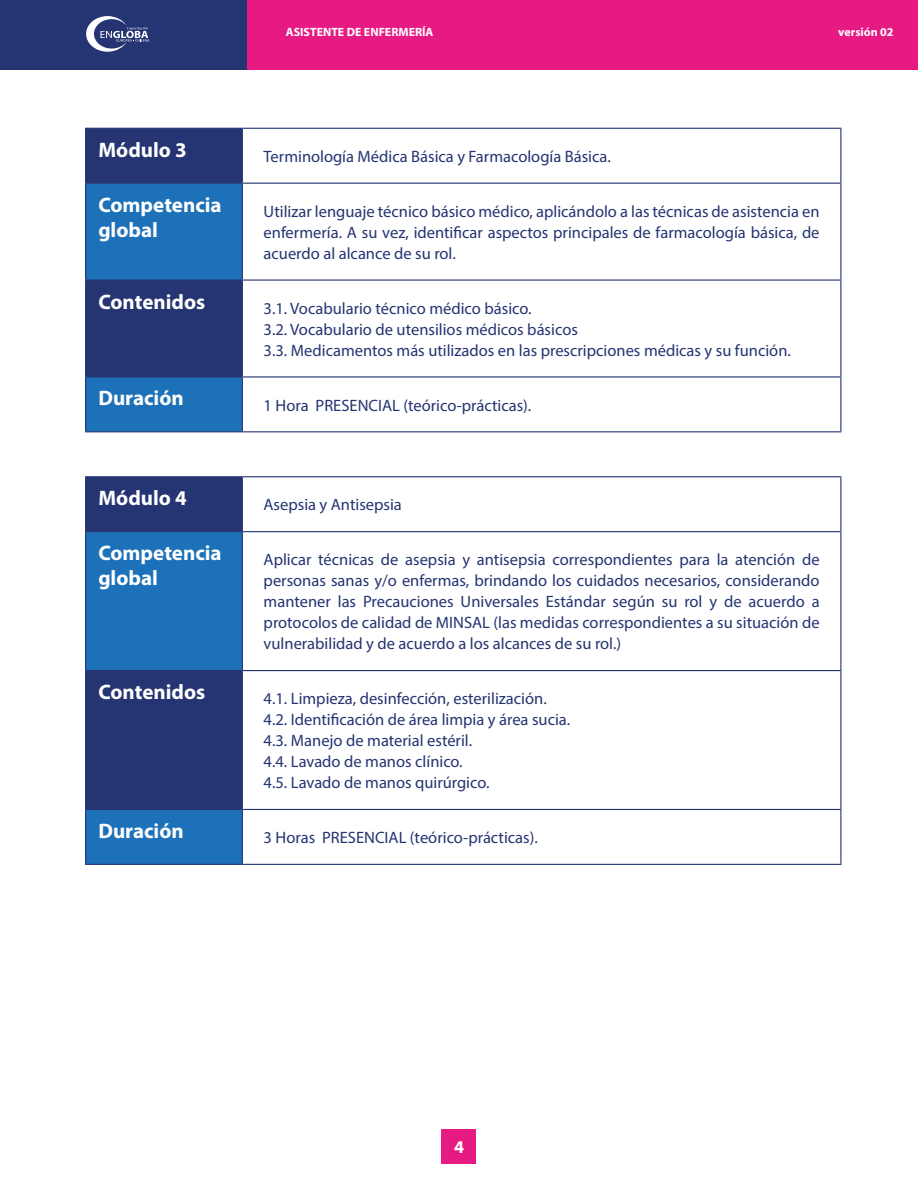
<style>
.page{position:relative;width:918px;height:1188px;background:#fff}
.page>*{position:absolute;margin:0;border:0;box-sizing:border-box;transform-origin:0 0}
.t1{font:700 21px/25.2px "Myriad Pro";color:#fff}
.t2{font:700 18px "Myriad Pro";color:#fff}
.t3{font:16.5px/21px "Myriad Pro";color:#253472;text-align:justify}
.t4{font:700 12px "Myriad Pro";color:#fff}
</style>
<div class="page">
<div style="left:442px;top:1129px;width:34px;height:34px;background:#e71a84"></div>
<div style="left:0;top:0;width:918px;height:70px;background:#e71a84"></div>
<div style="left:0;top:0;width:247px;height:70px;background:#253472"></div>
<svg style="left:86px;top:16px;width:63px;height:36px"></svg>
<hr style="left:917px;top:0;width:1px;height:70px;background:#253472">
<svg style="left:86px;top:129px;width:156px;height:302px;background:#215294"></svg>
<hr style="left:85px;top:128px;width:157px;height:1px;background:#253472">
<hr style="left:85px;top:129px;width:1px;height:54px;background:#253472">
<hr style="left:242px;top:128px;width:599px;height:1px;background:#253472">
<hr style="left:242px;top:129px;width:1px;height:54px;background:#253472">
<hr style="left:840px;top:129px;width:1px;height:54px;background:#253472">
<hr style="left:85px;top:183px;width:157px;height:1px;background:#253472">
<hr style="left:85px;top:184px;width:1px;height:95px;background:#253472">
<hr style="left:242px;top:183px;width:599px;height:1px;background:#253472">
<hr style="left:242px;top:184px;width:1px;height:95px;background:#253472">
<hr style="left:840px;top:184px;width:1px;height:95px;background:#253472">
<hr style="left:85px;top:279px;width:157px;height:2px;background:#253472">
<hr style="left:85px;top:281px;width:1px;height:95px;background:#253472">
<hr style="left:242px;top:279px;width:599px;height:2px;background:#253472">
<hr style="left:242px;top:281px;width:1px;height:95px;background:#253472">
<hr style="left:840px;top:281px;width:1px;height:95px;background:#253472">
<hr style="left:85px;top:376px;width:157px;height:2px;background:#253472">
<hr style="left:85px;top:378px;width:1px;height:53px;background:#253472">
<hr style="left:242px;top:376px;width:599px;height:2px;background:#253472">
<hr style="left:242px;top:378px;width:1px;height:53px;background:#253472">
<hr style="left:840px;top:378px;width:1px;height:53px;background:#253472">
<hr style="left:85px;top:431px;width:157px;height:1px;background:#253472">
<hr style="left:242px;top:431px;width:599px;height:1px;background:#253472">
<div style="left:86px;top:477px;width:156px;height:54px;background:#253472"></div>
<svg style="left:86px;top:532px;width:156px;height:332px;background:#20569a"></svg>
<hr style="left:85px;top:476px;width:157px;height:1px;background:#253472">
<hr style="left:85px;top:477px;width:1px;height:54px;background:#253472">
<hr style="left:242px;top:476px;width:599px;height:1px;background:#253472">
<hr style="left:242px;top:477px;width:1px;height:54px;background:#253472">
<hr style="left:840px;top:477px;width:1px;height:54px;background:#253472">
<hr style="left:85px;top:531px;width:157px;height:1px;background:#253472">
<hr style="left:85px;top:532px;width:1px;height:138px;background:#253472">
<hr style="left:242px;top:531px;width:599px;height:1px;background:#253472">
<hr style="left:242px;top:532px;width:1px;height:138px;background:#253472">
<hr style="left:840px;top:532px;width:1px;height:138px;background:#253472">
<hr style="left:85px;top:670px;width:157px;height:1px;background:#253472">
<hr style="left:85px;top:671px;width:1px;height:138px;background:#253472">
<hr style="left:242px;top:670px;width:599px;height:1px;background:#253472">
<hr style="left:242px;top:671px;width:1px;height:138px;background:#253472">
<hr style="left:840px;top:671px;width:1px;height:138px;background:#253472">
<hr style="left:85px;top:809px;width:157px;height:1px;background:#253472">
<hr style="left:85px;top:810px;width:1px;height:54px;background:#253472">
<hr style="left:242px;top:809px;width:599px;height:1px;background:#253472">
<hr style="left:242px;top:810px;width:1px;height:54px;background:#253472">
<hr style="left:840px;top:810px;width:1px;height:54px;background:#253472">
<hr style="left:85px;top:864px;width:157px;height:1px;background:#253472">
<hr style="left:242px;top:864px;width:599px;height:1px;background:#253472">
<p class="t1" style="left:98px;top:136px;width:90px">Módulo 3</p>
<p class="t4" style="left:286px;top:24px;width:149px">ASISTENTE DE ENFERMERÍA</p>
<p class="t4" style="left:838px;top:24px;width:57px">versión 02</p>
<p class="t3" style="left:264px;top:146px;width:349px">Terminología Médica Básica y Farmacología Básica.</p>
<p class="t1" style="left:98px;top:191px;width:125px">Competencia global</p>
<p class="t3" style="left:264px;top:201px;width:558px">Utilizar lenguaje técnico básico médico, aplicándolo a las técnicas de asistencia en enfermería. A su vez, identificar aspectos principales de farmacología básica, de acuerdo al alcance de su rol.</p>
<p class="t1" style="left:98px;top:288px;width:108px">Contenidos</p>
<p class="t3" style="left:264px;top:297px;width:529px;text-align:left">3.1. Vocabulario técnico médico básico.<br>3.2. Vocabulario de utensilios médicos básicos<br>3.3. Medicamentos más utilizados en las prescripciones médicas y su función.</p>
<p class="t1" style="left:98px;top:385px;width:87px">Duración</p>
<p class="t1" style="left:98px;top:485px;width:90px">Módulo 4</p>
<p class="t3" style="left:264px;top:394px;width:269px">1 Hora PRESENCIAL (teórico-prácticas).</p>
<p class="t3" style="left:264px;top:494px;width:140px">Asepsia y Antisepsia</p>
<p class="t1" style="left:98px;top:540px;width:125px">Competencia global</p>
<p class="t3" style="left:264px;top:549px;width:558px">Aplicar técnicas de asepsia y antisepsia correspondientes para la atención de personas sanas y/o enfermas, brindando los cuidados necesarios, considerando mantener las Precauciones Universales Estándar según su rol y de acuerdo a protocolos de calidad de MINSAL (las medidas correspondientes a su situación de vulnerabilidad y de acuerdo a los alcances de su rol.)</p>
<p class="t1" style="left:98px;top:679px;width:108px">Contenidos</p>
<p class="t3" style="left:264px;top:688px;width:308px;text-align:left">4.1. Limpieza, desinfección, esterilización.<br>4.2. Identificación de área limpia y área sucia.<br>4.3. Manejo de material estéril.<br>4.4. Lavado de manos clínico.<br>4.5. Lavado de manos quirúrgico.</p>
<p class="t1" style="left:98px;top:818px;width:87px">Duración</p>
<p class="t3" style="left:264px;top:827px;width:276px">3 Horas PRESENCIAL (teórico-prácticas).</p>
<p class="t2" style="left:454px;top:1135px;width:11px">4</p>
</div>
